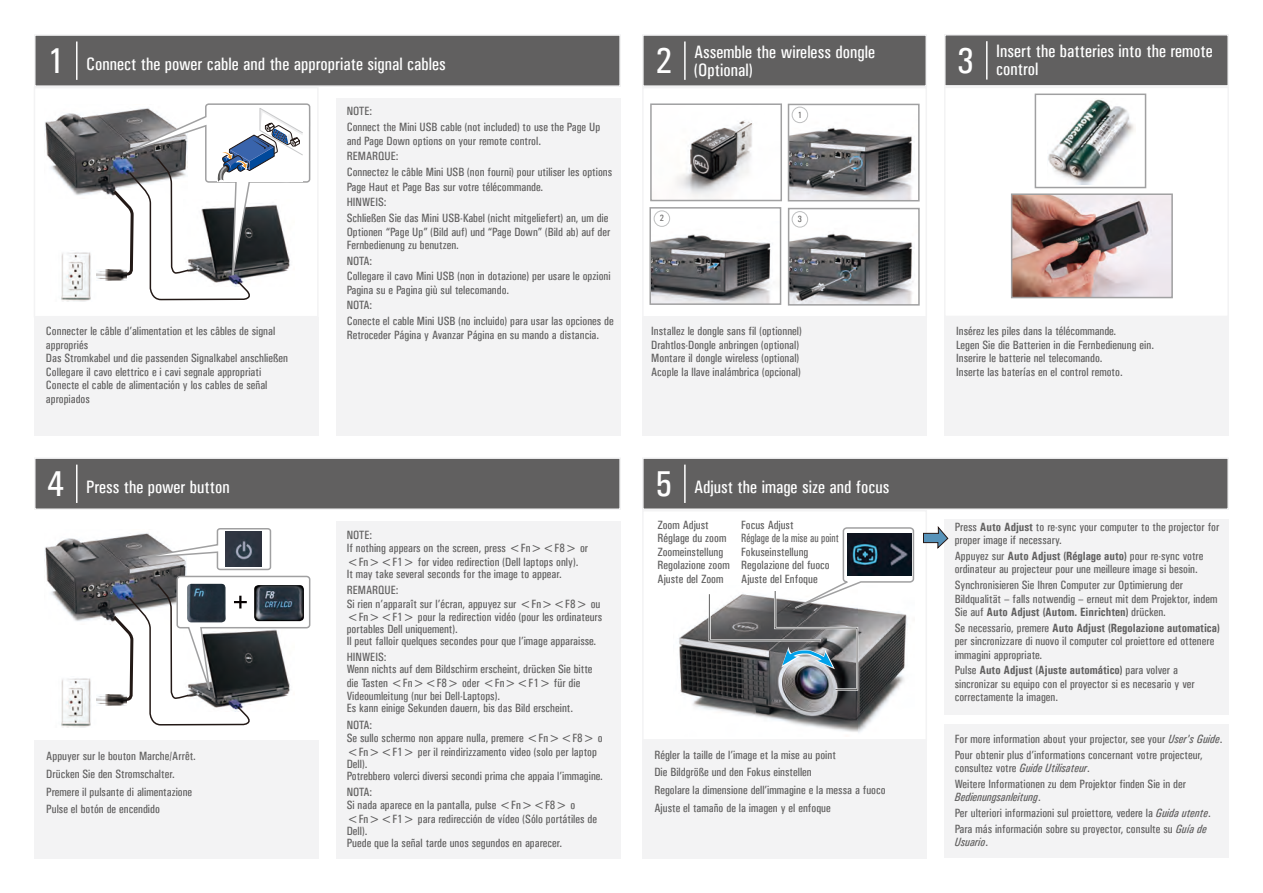
<style>
.page{position:relative;width:1263px;height:893px;background:#fff}
.page>*{position:absolute;margin:0;border:0;box-sizing:border-box;transform-origin:0 0}
.t1{font:36px "Univers Condensed";color:#fff}
.t2{font:18px/18px "Univers Condensed";color:#fff}
.t3{font:12px/13.5px "Univers Condensed";color:#616060}
.t4{font:italic 12px "Univers Condensed";color:#616060}
.t5{font:9px "Univers Condensed";color:#616060}
.s1{font-size:36px}
.s2{font-weight:700}
.s3{font-style:italic}
.s4{font-style:normal}
</style>
<div class="page">
<div style="left:642px;top:510px;width:285px;height:231px;border:2px solid #f3f3f4"></div>
<div style="left:34px;top:34px;width:587px;height:53px;background:#616060;border:2px solid #f3f3f4"></div>
<hr style="left:76px;top:42px;width:2px;height:38px;background:#fff">
<div style="left:34px;top:317px;width:285px;height:119px;background:#f3f3f4"></div>
<div style="left:642px;top:34px;width:285px;height:53px;background:#616060;border:2px solid #f3f3f4"></div>
<hr style="left:684px;top:41px;width:2px;height:39px;background:#fff">
<div style="left:642px;top:317px;width:285px;height:119px;background:#f3f3f4"></div>
<div style="left:642px;top:741px;width:285px;height:118px;background:#f3f3f4"></div>
<div style="left:642px;top:457px;width:587px;height:53px;background:#616060;border:2px solid #f3f3f4"></div>
<hr style="left:684px;top:465px;width:2px;height:38px;background:#fff">
<div style="left:34px;top:740px;width:285px;height:119px;background:#f3f3f4"></div>
<div style="left:34px;top:457px;width:587px;height:53px;background:#616060;border:2px solid #f3f3f4"></div>
<hr style="left:76px;top:465px;width:2px;height:38px;background:#fff">
<div style="left:336px;top:522px;width:285px;height:337px;background:#f3f3f4"></div>
<div style="left:944px;top:317px;width:285px;height:119px;background:#f3f3f4"></div>
<div style="left:944px;top:87px;width:285px;height:230px;border:2px solid #f3f3f4"></div>
<div style="left:944px;top:34px;width:285px;height:53px;background:#616060;border:2px solid #f3f3f4"></div>
<hr style="left:986px;top:41px;width:1px;height:39px;background:#fff">
<div style="left:944px;top:724px;width:285px;height:134px;background:#f3f3f4"></div>
<div style="left:944px;top:519px;width:285px;height:195px;background:#f3f3f4"></div>
<div style="left:336px;top:98px;width:285px;height:338px;background:#f3f3f4"></div>
<div style="left:34px;top:87px;width:285px;height:230px;border:2px solid #f3f3f4"></div>
<div style="left:642px;top:87px;width:285px;height:230px;border:2px solid #f3f3f4"></div>
<svg style="left:923px;top:526px;width:25px;height:23px"></svg>
<img style="left:1048px;top:99px;width:87px;height:86px">
<div style="left:1035px;top:94px;width:111px;height:94px;border:2px solid #a0a0a1"></div>
<img style="left:1014px;top:196px;width:156px;height:99px">
<div style="left:1011px;top:193px;width:162px;height:105px;border:2px solid #a0a0a1"></div>
<img style="left:791px;top:222px;width:123px;height:81px">
<div style="left:788px;top:208px;width:132px;height:98px;border:2px solid #a0a0a1"></div>
<img style="left:652px;top:222px;width:119px;height:80px">
<div style="left:649px;top:207px;width:132px;height:98px;border:2px solid #a0a0a1"></div>
<img style="left:791px;top:115px;width:122px;height:83px">
<div style="left:788px;top:104px;width:131px;height:97px;border:2px solid #a0a0a1"></div>
<div style="left:792px;top:107px;width:16px;height:16px;background:#fff;border-radius:50%"></div>
<div style="left:792px;top:107px;width:16px;height:16px;border:1px solid #bfc0c1;border-radius:50%"></div>
<div style="left:654px;top:211px;width:16px;height:15px;background:#fff;border-radius:50%"></div>
<div style="left:654px;top:210px;width:16px;height:17px;border:1px solid #bfc0c1;border-radius:50%"></div>
<div style="left:792px;top:212px;width:16px;height:15px;background:#fff;border-radius:50%"></div>
<div style="left:792px;top:211px;width:16px;height:16px;border:1px solid #bfc0c1;border-radius:50%"></div>
<img style="left:676px;top:120px;width:77px;height:78px">
<div style="left:650px;top:103px;width:132px;height:98px;border:2px solid #a0a0a1"></div>
<img style="left:679px;top:618px;width:216px;height:115px">
<svg style="left:707px;top:527px;width:208px;height:165px"></svg>
<img style="left:45px;top:538px;width:49px;height:83px">
<img style="left:61px;top:678px;width:30px;height:49px">
<img style="left:45px;top:113px;width:49px;height:82px">
<img style="left:61px;top:252px;width:30px;height:50px">
<svg style="left:94px;top:34px;width:217px;height:692px"></svg>
<h2 class="t2" style="left:694px;top:43px;width:182px;text-indent:-39px"><span class="s1">2</span> Assemble the wireless dongle (Optional)</h2>
<h1 class="t1" style="left:47px;top:40px;width:18px">1</h1>
<h1 class="t1" style="left:957px;top:40px;width:18px">3</h1>
<h2 class="t2" style="left:86px;top:55px;width:361px">Connect the power cable and the appropriate signal cables</h2>
<h2 class="t2" style="left:996px;top:42px;width:218px">Insert the batteries into the remote control</h2>
<p class="t3" style="left:46px;top:325px;width:244px">Connecter le câble d’alimentation et les câbles de signal appropriés<br>Das Stromkabel und die passenden Signalkabel anschließen Collegare il cavo elettrico e i cavi segnale appropriati Conecte el cable de alimentación y los cables de señal apropiados</p>
<p class="t3" style="left:347px;top:104px;width:255px;line-height:15.6px">NOTE:<br>Connect the Mini USB cable (not included) to use the Page Up</p>
<p class="t3" style="left:347px;top:133px;width:267px;line-height:15.5px">and Page Down options on your remote control.<br>REMARQUE:<br>Connectez le câble Mini USB (non fourni) pour utiliser les options Page Haut et Page Bas sur votre télécommande.<br>HINWEIS:<br>Schließen Sie das Mini USB-Kabel (nicht mitgeliefert) an, um die</p>
<p class="t3" style="left:347px;top:225px;width:265px">Optionen “Page Up” (Bild auf) und “Page Down” (Bild ab) auf der<br>Fernbedienung zu benutzen.</p>
<p class="t3" style="left:347px;top:253px;width:266px;line-height:15.6px">NOTA:<br>Collegare il cavo Mini USB (non in dotazione) per usare le opzioni</p>
<p class="t3" style="left:347px;top:282px;width:269px;line-height:15.6px">Pagina su e Pagina giù sul telecomando.<br>NOTA:<br>Conecte el cable Mini USB (no incluido) para usar las opciones de</p>
<p class="t3" style="left:347px;top:328px;width:254px">Retroceder Página y Avanzar Página en su mando a distancia.</p>
<p class="t5" style="left:798px;top:109px;width:6px">1</p>
<p class="t5" style="left:660px;top:213px;width:6px">2</p>
<p class="t5" style="left:798px;top:214px;width:6px">3</p>
<p class="t3" style="left:651px;top:324px;width:152px">Installez le dongle sans fil (optionnel)<br>Drahtlos-Dongle anbringen (optional)<br>Montare il dongle wireless (optional)<br>Acople la llave inalámbrica (opcional)</p>
<h1 class="t1" style="left:47px;top:463px;width:18px">4</h1>
<h1 class="t1" style="left:655px;top:463px;width:18px">5</h1>
<h2 class="t2" style="left:86px;top:478px;width:145px">Press the power button</h2>
<h2 class="t2" style="left:694px;top:478px;width:197px">Adjust the image size and focus</h2>
<p class="t3" style="left:46px;top:747px;width:151px;line-height:17.7px">Appuyer sur le bouton Marche/Arrêt.<br>Drücken Sie den Stromschalter.<br>Premere il pulsante di alimentazione Pulse el botón de encendido</p>
<p class="t3" style="left:347px;top:528px;width:243px">NOTE:<br>If nothing appears on the screen, press &lt;Fn&gt;&lt;F8&gt; or &lt;Fn&gt;&lt;F1&gt; for video redirection (Dell laptops only).</p>
<p class="t3" style="left:347px;top:566px;width:217px;line-height:16.2px">It may take several seconds for the image to appear.<br>REMARQUE:</p>
<p class="t3" style="left:347px;top:597px;width:257px">Si rien n’apparaît sur l’écran, appuyez sur &lt;Fn&gt;&lt;F8&gt; ou &lt;Fn&gt;&lt;F1&gt; pour la redirection vidéo (pour les ordinateurs</p>
<p class="t3" style="left:347px;top:623px;width:251px;line-height:12px">portables Dell uniquement).<br>Il peut falloir quelques secondes pour que l’image apparaisse.</p>
<p class="t3" style="left:347px;top:651px;width:247px;line-height:12px">HINWEIS:<br>Wenn nichts auf dem Bildschirm erscheint, drücken Sie bitte</p>
<p class="t3" style="left:347px;top:676px;width:235px">die Tasten &lt;Fn&gt;&lt;F8&gt; oder &lt;Fn&gt;&lt;F1&gt; für die<br>Videoumleitung (nur bei Dell-Laptops).</p>
<p class="t3" style="left:347px;top:700px;width:228px;line-height:16.2px">Es kann einige Sekunden dauern, bis das Bild erscheint.<br>NOTA:</p>
<p class="t3" style="left:347px;top:731px;width:257px">Se sullo schermo non appare nulla, premere &lt;Fn&gt;&lt;F8&gt; o &lt;Fn&gt;&lt;F1&gt; per il reindirizzamento video (solo per laptop</p>
<p class="t3" style="left:347px;top:757px;width:258px;line-height:12px">Dell).<br>Potrebbero volerci diversi secondi prima che appaia l’immagine.</p>
<p class="t3" style="left:347px;top:785px;width:252px">NOTA:<br>Si nada aparece en la pantalla, pulse &lt;Fn&gt;&lt;F8&gt; o &lt;Fn&gt;&lt;F1&gt; para redirección de vídeo (Sólo portátiles de</p>
<p class="t3" style="left:347px;top:825px;width:217px;line-height:12px">Dell).<br>Puede que la señal tarde unos segundos en aparecer.</p>
<p class="t3" style="left:657px;top:518px;width:74px">Zoom Adjust<br>Réglage du zoom<br>Zoomeinstellung<br>Regolazione zoom<br>Ajuste del Zoom</p>
<p class="t3" style="left:741px;top:518px;width:99px">Focus Adjust<br>Réglage de la mise au point<br>Fokuseinstellung<br>Regolazione del fuoco<br>Ajuste del Enfoque</p>
<p class="t3" style="left:654px;top:746px;width:233px;line-height:17.7px">Régler la taille de l’image et la mise au point<br>Die Bildgröße und den Fokus einstellen<br>Regolare la dimensione dell’immagine e la messa a fuoco Ajuste el tamaño de la imagen y el enfoque</p>
<p class="t3" style="left:956px;top:324px;width:199px">Insérez les piles dans la télécommande.<br>Legen Sie die Batterien in die Fernbedienung ein.<br>Inserire le batterie nel telecomando.<br>Inserte las baterías en el control remoto.</p>
<p class="t3" style="left:955px;top:520px;width:266px">Press <span class="s2">Auto Adjust</span> to re-sync your computer to the projector for proper image if necessary.</p>
<p class="t3" style="left:955px;top:549px;width:250px">Appuyez sur <span class="s2">Auto Adjust (Réglage auto)</span> pour re-sync votre ordinateur au projecteur pour une meilleure image si besoin.</p>
<p class="t3" style="left:955px;top:578px;width:264px">Synchronisieren Sie Ihren Computer zur Optimierung der<br>Bildqualität – falls notwendig – erneut mit dem Projektor, indem<br>Sie auf <span class="s2">Auto Adjust (Autom. Einrichten)</span> drücken.</p>
<p class="t3" style="left:955px;top:621px;width:266px">Se necessario, premere <span class="s2">Auto Adjust (Regolazione automatica) </span>per sincronizzare di nuovo il computer col proiettore ed ottenere immagini appropriate.</p>
<p class="t3" style="left:955px;top:663px;width:242px">Pulse <span class="s2">Auto Adjust (Ajuste automático)</span> para volver a sincronizar su equipo con el proyector si es necesario y ver correctamente la imagen.</p>
<p class="t3" style="left:955px;top:731px;width:269px;line-height:15.6px">For more information about your projector, see your <span class="s3">User's Guide</span>.<br>Pour obtenir plus d’informations concernant votre projecteur,</p>
<p class="t3" style="left:955px;top:760px;width:233px;line-height:15.6px">consultez votre <span class="s3">Guide Utilisateur</span>.<br>Weitere Informationen zu dem Projektor finden Sie in der</p>
<p class="t3" style="left:955px;top:789px;width:257px;line-height:15.6px"><span class="s3">Bedienungsanleitung</span>.<br>Per ulteriori informazioni sul proiettore, vedere la <span class="s3">Guida utente</span>.<br>Para más información sobre su proyector, consulte su <span class="s3">Guía de</span></p>
<p class="t4" style="left:955px;top:835px;width:35px">Usuario<span class="s4">.</span></p>
</div>
